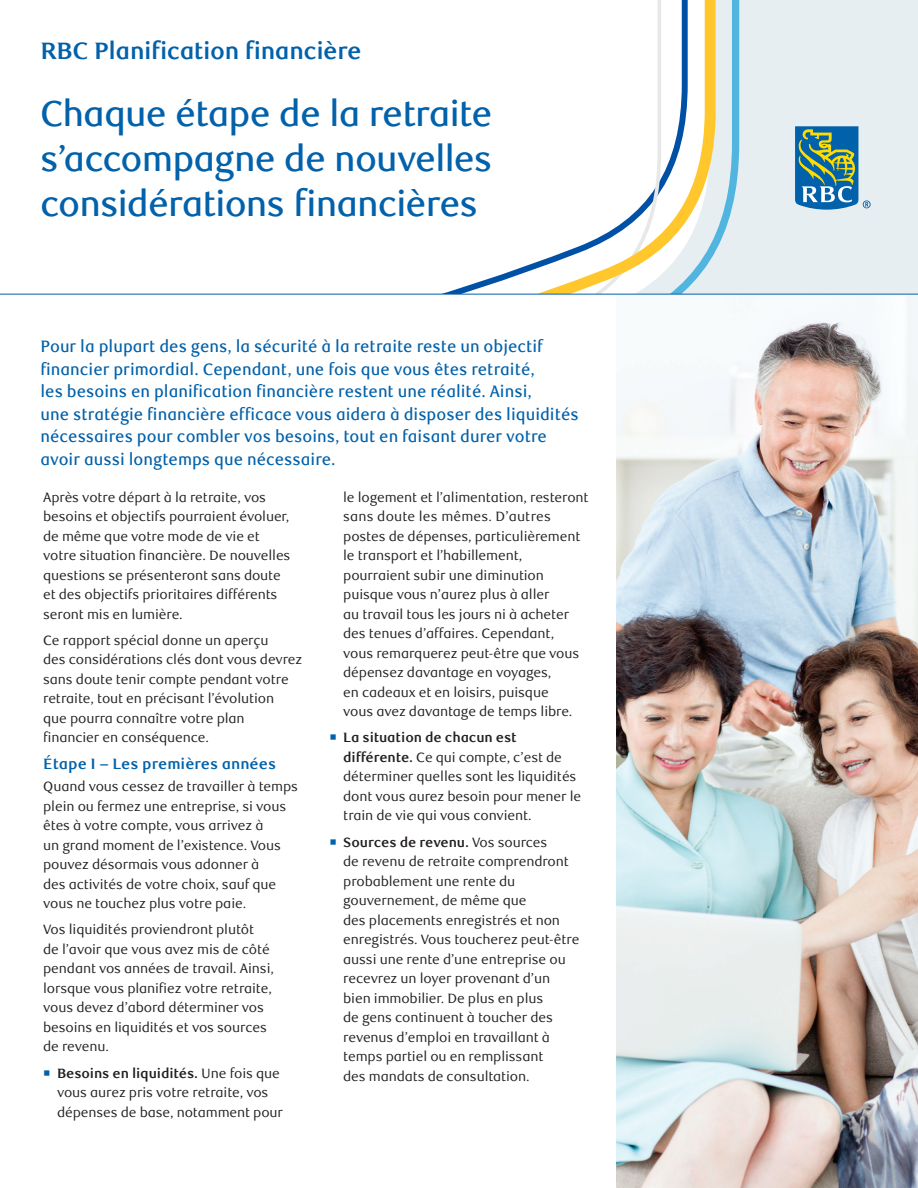
<style>
.page{position:relative;width:918px;height:1188px;background:#fff}
.page>*{position:absolute;margin:0;border:0;box-sizing:border-box;transform-origin:0 0}
.t1{font:500 36px/45px "RBC Display";letter-spacing:-.01em;color:#0161aa;text-align:justify}
.t2{font:700 23.7px "RBC Text";letter-spacing:-.02em;color:#0161aa}
.Intro_copy_new_VI{font:500 16.5px/22.5px "RBC Text";color:#0161aa;scale:.96 1}
.subhead_1_new_VI{font:700 15px "RBC Text";color:#0161aa}
.body_copy_new_VI{font:13.5px/19.5px "RBC Text";letter-spacing:-.01em;color:#231f20}
.s1{color:#0161aa}
.s2{font-weight:700}
</style>
<div class="page">
<img style="left:616px;top:295px;width:302px;height:893px">
<div style="left:0;top:0;width:918px;height:294px;background:#e7eef1"></div>
<svg style="left:716px;top:0;width:23px;height:294px"></svg>
<div style="left:0;top:0;width:716px;height:294px;background:#fff"></div>
<hr style="left:0;top:294px;width:918px;height:1px;background:#0161aa">
<svg style="left:795px;top:126px;width:76px;height:84px"></svg>
<p class="t2" style="left:41px;top:37px;width:323px">RBC Planification financière</p>
<p class="t1" style="left:40px;top:92px;width:453px">Chaque étape de la retraite s’accompagne de nouvelles considérations financières</p>
<p class="Intro_copy_new_VI" style="left:40px;top:336px;width:562px">Pour la plupart des gens, la sécurité à la retraite reste un objectif financier primordial. Cependant, une fois que vous êtes retraité,<br>les besoins en planification financière restent une réalité. Ainsi,<br>une stratégie financière efficace vous aidera à disposer des liquidités nécessaires pour combler vos besoins, tout en faisant durer votre avoir aussi longtemps que nécessaire.</p>
<p class="body_copy_new_VI" style="left:43px;top:488px;width:249px">Après votre départ à la retraite, vos besoins et objectifs pourraient évoluer, de même que votre mode de vie et votre situation financière. De nouvelles questions se présenteront sans doute et des objectifs prioritaires différents seront mis en lumière.</p>
<p class="body_copy_new_VI" style="left:43px;top:631px;width:261px">Ce rapport spécial donne un aperçu<br>des considérations clés dont vous devrez sans doute tenir compte pendant votre retraite, tout en précisant l’évolution<br>que pourra connaître votre plan financier en conséquence.</p>
<p class="subhead_1_new_VI" style="left:43px;top:755px;width:234px">Étape I – Les premières années</p>
<p class="body_copy_new_VI" style="left:43px;top:777px;width:256px">Quand vous cessez de travailler à temps plein ou fermez une entreprise, si vous êtes à votre compte, vous arrivez à<br>un grand moment de l’existence. Vous pouvez désormais vous adonner à<br>des activités de votre choix, sauf que vous ne touchez plus votre paie.</p>
<p class="body_copy_new_VI" style="left:43px;top:920px;width:232px">Vos liquidités proviendront plutôt<br>de l’avoir que vous avez mis de côté pendant vos années de travail. Ainsi, lorsque vous planifiez votre retraite, vous devez d’abord déterminer vos besoins en liquidités et vos sources de revenu.</p>
<p class="body_copy_new_VI" style="left:57px;top:1064px;width:228px;text-indent:-14px"><span class="s1">○</span> <span class="s2">Besoins en liquidités.</span> Une fois que vous aurez pris votre retraite, vos dépenses de base, notamment pour</p>
<p class="body_copy_new_VI" style="left:343px;top:488px;width:247px">le logement et l’alimentation, resteront sans doute les mêmes. D’autres postes de dépenses, particulièrement le transport et l’habillement, pourraient subir une diminution puisque vous n’aurez plus à aller<br>au travail tous les jours ni à acheter des tenues d’affaires. Cependant,<br>vous remarquerez peut-être que vous dépensez davantage en voyages,<br>en cadeaux et en loisirs, puisque<br>vous avez davantage de temps libre.</p>
<p class="body_copy_new_VI" style="left:343px;top:728px;width:239px;text-indent:-14px"><span class="s1">○</span> <span class="s2">La situation de chacun est différente.</span> Ce qui compte, c’est de déterminer quelles sont les liquidités dont vous aurez besoin pour mener le train de vie qui vous convient.</p>
<p class="body_copy_new_VI" style="left:343px;top:833px;width:238px;text-indent:-14px"><span class="s1">○</span> <span class="s2">Sources de revenu.</span> Vos sources<br>de revenu de retraite comprendront probablement une rente du gouvernement, de même que<br>des placements enregistrés et non enregistrés. Vous toucherez peut-être aussi une rente d’une entreprise ou recevrez un loyer provenant d’un bien immobilier. De plus en plus<br>de gens continuent à toucher des revenus d’emploi en travaillant à temps partiel ou en remplissant<br>des mandats de consultation.</p>
</div>
